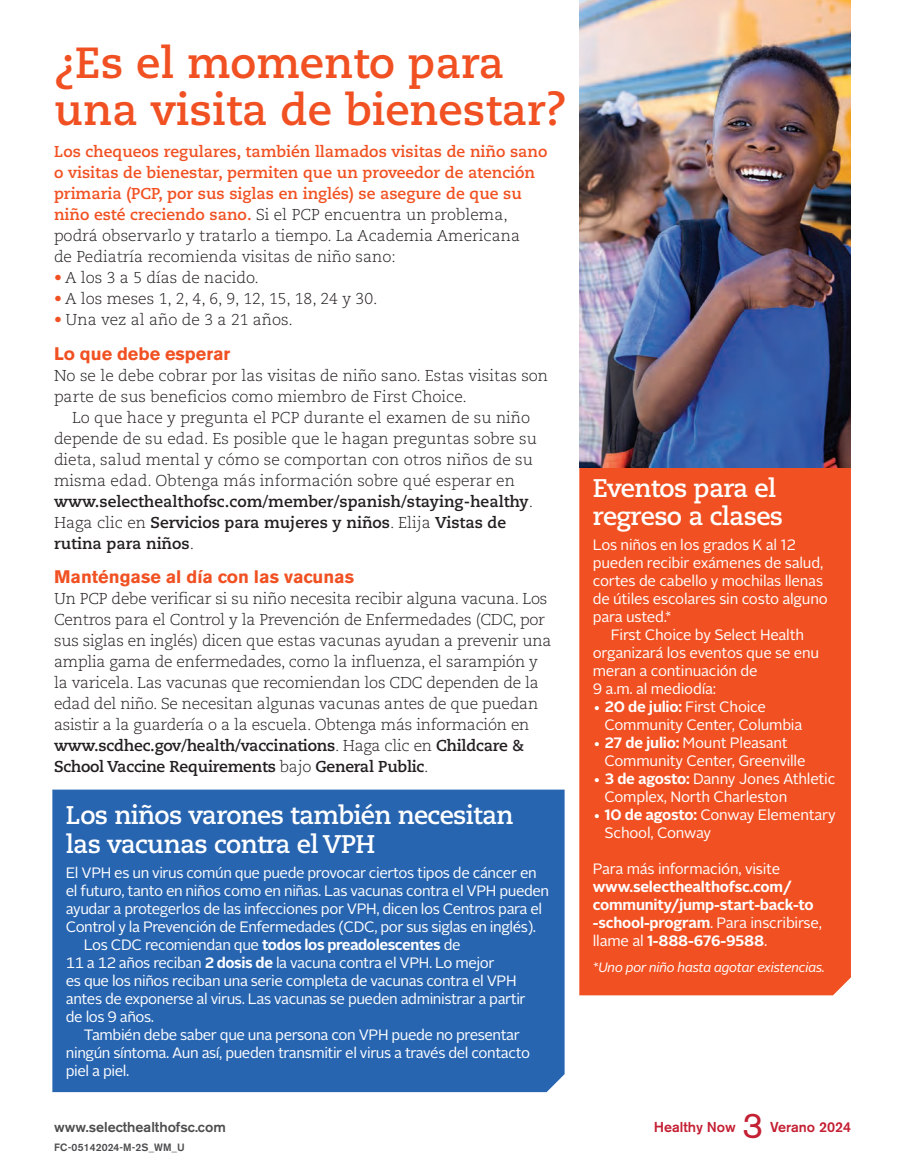
<style>
.page{position:relative;width:905px;height:1175px;background:#fff}
.page>*{position:absolute;margin:0;border:0;box-sizing:border-box;transform-origin:0 0}
.t1{font:700 43.5px/46.5px "Caecilia LT Std";color:#f15122}
.t2{font:35.7px "Akz Gro B Eotf";color:#c41f32}
.t3{font:700 25.5px/28.5px "Caecilia LT Std";letter-spacing:-.025em;color:#fff}
.t4{font:700 18px "Akz Gro B Eotf";color:#f15122}
.t5{font:300 15.75px/21px "Caecilia LT Std";letter-spacing:-.015em;color:#231f20}
.t6{font:700 15.75px/21px "Caecilia LT Std";color:#f15122}
.t7{font:15px/18px "Alright Sans";letter-spacing:-.03em;color:#fff}
.t8{font:700 15px/18px "Alright Sans";letter-spacing:-.015em;color:#fff}
.t9{font:14.25px "Akz Gro B Eotf Med";color:#4b4c4d}
.t10{font:14.25px "Akz Gro B Eotf Med";color:#c41f32}
.t11{font:italic 13.5px "Alright Sans";letter-spacing:-.025em;color:#fff}
.t12{font:10.5px "Akz Gro B Eotf Med";letter-spacing:.01em;color:#4b4c4d}
.s1{font-weight:300;color:#231f20}
.s2{color:#f15122}
.s3{font-weight:700}
.s4{font-weight:400}
</style>
<div class="page">
<div style="left:52px;top:789px;width:512px;height:303px;background:#2865b1"></div>
<div style="left:579px;top:467px;width:271px;height:528px;background:#f15122"></div>
<img style="left:579px;top:0;width:271px;height:467px">
<h1 class="t1" style="left:54px;top:41px;width:514px">¿Es el momento para una visita de bienestar?</h1>
<p class="t6" style="left:54px;top:141px;width:495px">Los chequeos regulares, también llamados visitas de niño sano</p>
<p class="t6" style="left:54px;top:162px;width:482px">o visitas de bienestar, permiten que un proveedor de atención primaria (PCP, por sus siglas en inglés) se asegure de que su niño esté creciendo sano. <span class="s1">Si el PCP encuentra un problema, podrá observarlo y tratarlo a tiempo. La Academia Americana de Pediatría recomienda visitas de niño sano:</span></p>
<p class="t5" style="left:54px;top:267px;width:206px"><span class="s2">•</span> A los 3 a 5 días de nacido.</p>
<p class="t5" style="left:54px;top:288px;width:325px"><span class="s2">•</span> A los meses 1, 2, 4, 6, 9, 12, 15, 18, 24 y 30.</p>
<p class="t5" style="left:54px;top:309px;width:240px"><span class="s2">•</span> Una vez al año de 3 a 21 años.</p>
<h4 class="t4" style="left:54px;top:343px;width:178px">Lo que debe esperar</h4>
<p class="t5" style="left:54px;top:365px;width:495px">No se le debe cobrar por las visitas de niño sano. Estas visitas son parte de sus beneficios como miembro de First Choice.</p>
<p class="t5" style="left:54px;top:407px;width:484px;text-indent:18px">Lo que hace y pregunta el PCP durante el examen de su niño depende de su edad. Es posible que le hagan preguntas sobre su dieta, salud mental y cómo se comportan con otros niños de su misma edad. Obtenga más información sobre qué esperar en <span class="s3">www.selecthealthofsc.com/member/spanish/staying-healthy</span>.<br>Haga clic en <span class="s3">Servicios para mujeres y niños</span>. Elija <span class="s3">Vistas de rutina para niños</span>.</p>
<h4 class="t4" style="left:54px;top:566px;width:301px">Manténgase al día con las vacunas</h4>
<p class="t5" style="left:54px;top:588px;width:499px">Un PCP debe verificar si su niño necesita recibir alguna vacuna. Los Centros para el Control y la Prevención de Enfermedades (CDC, por sus siglas en inglés) dicen que estas vacunas ayudan a prevenir una amplia gama de enfermedades, como la influenza, el sarampión y la varicela. Las vacunas que recomiendan los CDC dependen de la edad del niño. Se necesitan algunas vacunas antes de que puedan asistir a la guardería o a la escuela. Obtenga más información en <span class="s3">www.scdhec.gov/health/vaccinations</span>. Haga clic en <span class="s3">Childcare &amp; School Vaccine Requirements</span> bajo <span class="s3">General Public</span>.</p>
<p class="t3" style="left:66px;top:801px;width:449px">Los niños varones también necesitan las vacunas contra el VPH</p>
<p class="t7" style="left:66px;top:863px;width:472px">El VPH es un virus común que puede provocar ciertos tipos de cáncer en</p>
<p class="t7" style="left:66px;top:881px;width:485px">el futuro, tanto en niños como en niñas. Las vacunas contra el VPH pueden</p>
<p class="t7" style="left:66px;top:899px;width:478px">ayudar a protegerlos de las infecciones por VPH, dicen los Centros para el</p>
<p class="t7" style="left:66px;top:917px;width:472px">Control y la Prevención de Enfermedades (CDC, por sus siglas en inglés).</p>
<p class="t8" style="left:84px;top:935px;width:378px"><span class="s4">Los CDC recomiendan que</span> todos los preadolescentes <span class="s4">de</span></p>
<p class="t7" style="left:66px;top:953px;width:430px">11 a 12 años reciban <span class="s3">2 dosis de</span> la vacuna contra el VPH. Lo mejor</p>
<p class="t7" style="left:66px;top:971px;width:452px">es que los niños reciban una serie completa de vacunas contra el VPH</p>
<p class="t7" style="left:66px;top:989px;width:461px">antes de exponerse al virus. Las vacunas se pueden administrar a partir</p>
<p class="t7" style="left:66px;top:1007px;width:90px">de los 9 años.</p>
<p class="t7" style="left:84px;top:1025px;width:437px">También debe saber que una persona con VPH puede no presentar</p>
<p class="t7" style="left:66px;top:1043px;width:465px">ningún síntoma. Aun así, pueden transmitir el virus a través del contacto</p>
<p class="t7" style="left:66px;top:1061px;width:65px">piel a piel.</p>
<p class="t3" style="left:592px;top:474px;width:192px">Eventos para el regreso a clases</p>
<p class="t7" style="left:593px;top:536px;width:205px">Los niños en los grados K al 12</p>
<p class="t7" style="left:593px;top:554px;width:232px">pueden recibir exámenes de salud,</p>
<p class="t7" style="left:593px;top:572px;width:232px">cortes de cabello y mochilas llenas</p>
<p class="t7" style="left:593px;top:590px;width:236px">de útiles escolares sin costo alguno</p>
<p class="t7" style="left:593px;top:608px;width:80px">para usted.*</p>
<p class="t7" style="left:611px;top:626px;width:195px">First Choice by Select Health</p>
<p class="t7" style="left:593px;top:644px;width:228px">organizará los eventos que se enu</p>
<p class="t7" style="left:593px;top:662px;width:166px">meran a continuación de</p>
<p class="t7" style="left:593px;top:680px;width:125px">9 a.m. al mediodía:</p>
<p class="t7" style="left:604px;top:698px;width:199px;text-indent:-12px">• <span class="s3">20 de julio:</span> First Choice<br>Community Center, Columbia</p>
<p class="t7" style="left:604px;top:734px;width:202px;text-indent:-12px">• <span class="s3">27 de julio:</span> Mount Pleasant<br>Community Center, Greenville</p>
<p class="t7" style="left:604px;top:770px;width:232px;text-indent:-12px">• <span class="s3">3 de agosto:</span> Danny Jones Athletic<br>Complex, North Charleston</p>
<p class="t7" style="left:604px;top:806px;width:233px;text-indent:-12px">• <span class="s3">10 de agosto:</span> Conway Elementary<br>School, Conway</p>
<p class="t8" style="left:593px;top:860px;width:231px"><span class="s4">Para más información, visite </span>www.selecthealthofsc.com/ community/jump-start-back-to -school-program<span class="s4">. Para inscribirse, llame al</span> 1-888-676-9588<span class="s4">.</span></p>
<p class="t11" style="left:593px;top:958px;width:233px">*Uno por niño hasta agotar existencias.</p>
<p class="t9" style="left:54px;top:1118px;width:173px">www.selecthealthofsc.com</p>
<p class="t10" style="left:653px;top:1118px;width:84px">Healthy Now</p>
<p class="t2" style="left:742px;top:1104px;width:22px">3</p>
<p class="t10" style="left:770px;top:1118px;width:83px">Verano 2024</p>
<p class="t12" style="left:54px;top:1140px;width:132px">FC-05142024-M-2S_WM_U</p>
</div>
